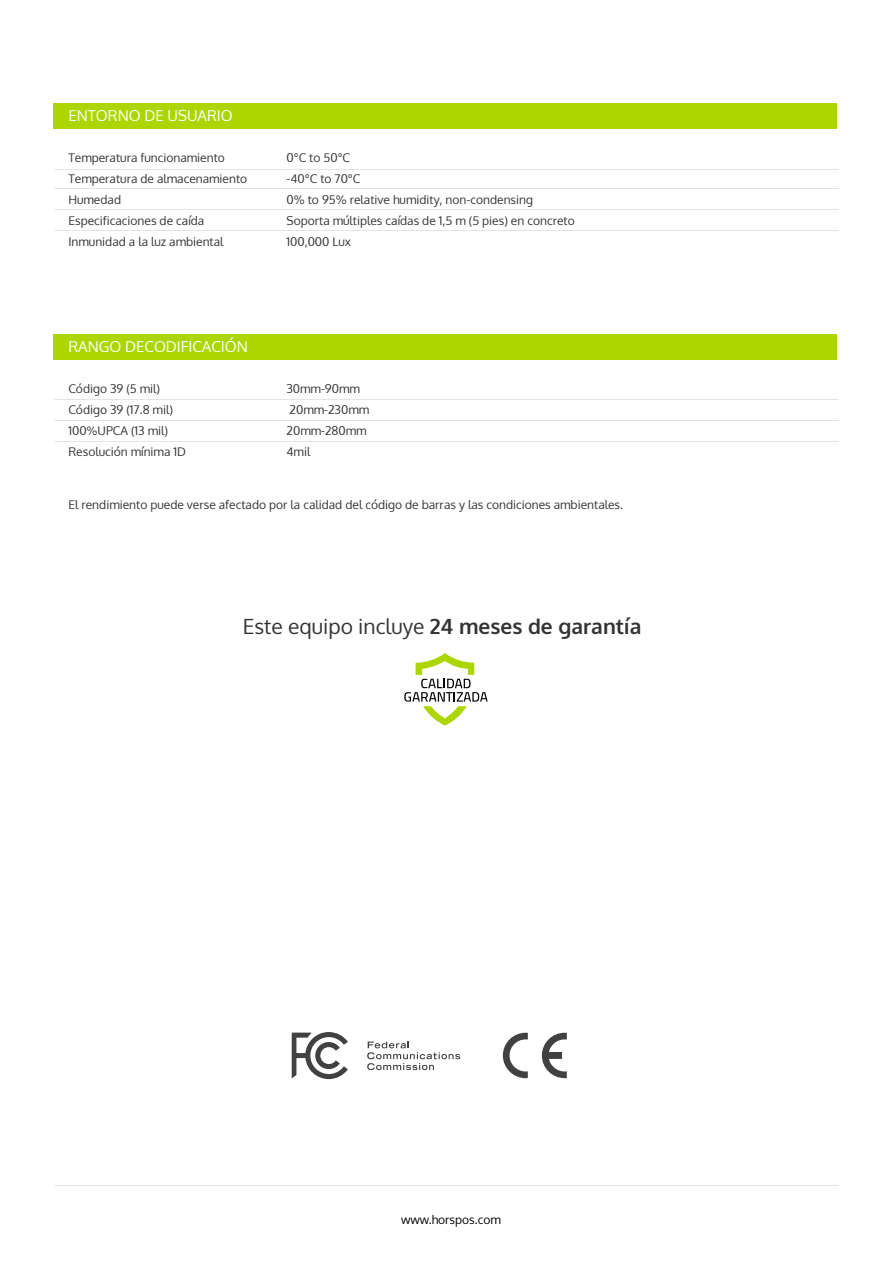
<style>
.page{position:relative;width:893px;height:1263px;background:#fff}
.page>*{position:absolute;margin:0;border:0;box-sizing:border-box;transform-origin:0 0}
.t1{font:21px "Oxygen";color:#333}
.t2{font:15px "Oxygen";color:#fff}
.t3{font:12px/21px "Oxygen";color:#333}
.t4{font:12px "Oxygen";color:#000}
.s1{font-weight:700}
</style>
<div class="page">
<div style="left:53px;top:103px;width:783px;height:26px;background:#abd601"></div>
<div style="left:53px;top:334px;width:783px;height:25px;background:#abd601"></div>
<svg style="left:367px;top:1041px;width:93px;height:29px"></svg>
<svg style="left:292px;top:1032px;width:56px;height:47px"></svg>
<svg style="left:503px;top:1033px;width:25px;height:45px"></svg>
<svg style="left:542px;top:1033px;width:25px;height:45px"></svg>
<svg style="left:404px;top:653px;width:84px;height:72px"></svg>
<p class="t2" style="left:68px;top:105px;width:166px">ENTORNO DE USUARIO</p>
<p class="t3" style="left:68px;top:147px;width:180px">Temperatura funcionamiento<br>Temperatura de almacenamiento<br>Humedad<br>Especificaciones de caída<br>Inmunidad a la luz ambiental</p>
<p class="t3" style="left:287px;top:147px;width:290px">0°C to 50°C<br>-40°C to 70°C<br>0% to 95% relative humidity, non-condensing<br>Soporta múltiples caídas de 1,5 m (5 pies) en concreto<br>100,000 Lux</p>
<p class="t2" style="left:68px;top:337px;width:181px">RANGO DECODIFICACIÓN</p>
<p class="t3" style="left:68px;top:378px;width:119px">Código 39 (5 mil)<br>Código 39 (17.8 mil)<br>100%UPCA (13 mil)<br>Resolución mínima 1D</p>
<p class="t3" style="left:287px;top:378px;width:84px">30mm-90mm<br>20mm-230mm<br>20mm-280mm<br>4mil</p>
<p class="t3" style="left:68px;top:494px;width:556px">El rendimiento puede verse afectado por la calidad del código de barras y las condiciones ambientales.</p>
<h1 class="t1" style="left:243px;top:612px;width:400px">Este equipo incluye <span class="s1">24 meses de garantía</span></h1>
<p class="t4" style="left:401px;top:1211px;width:101px">www.horspos.com</p>
</div>
